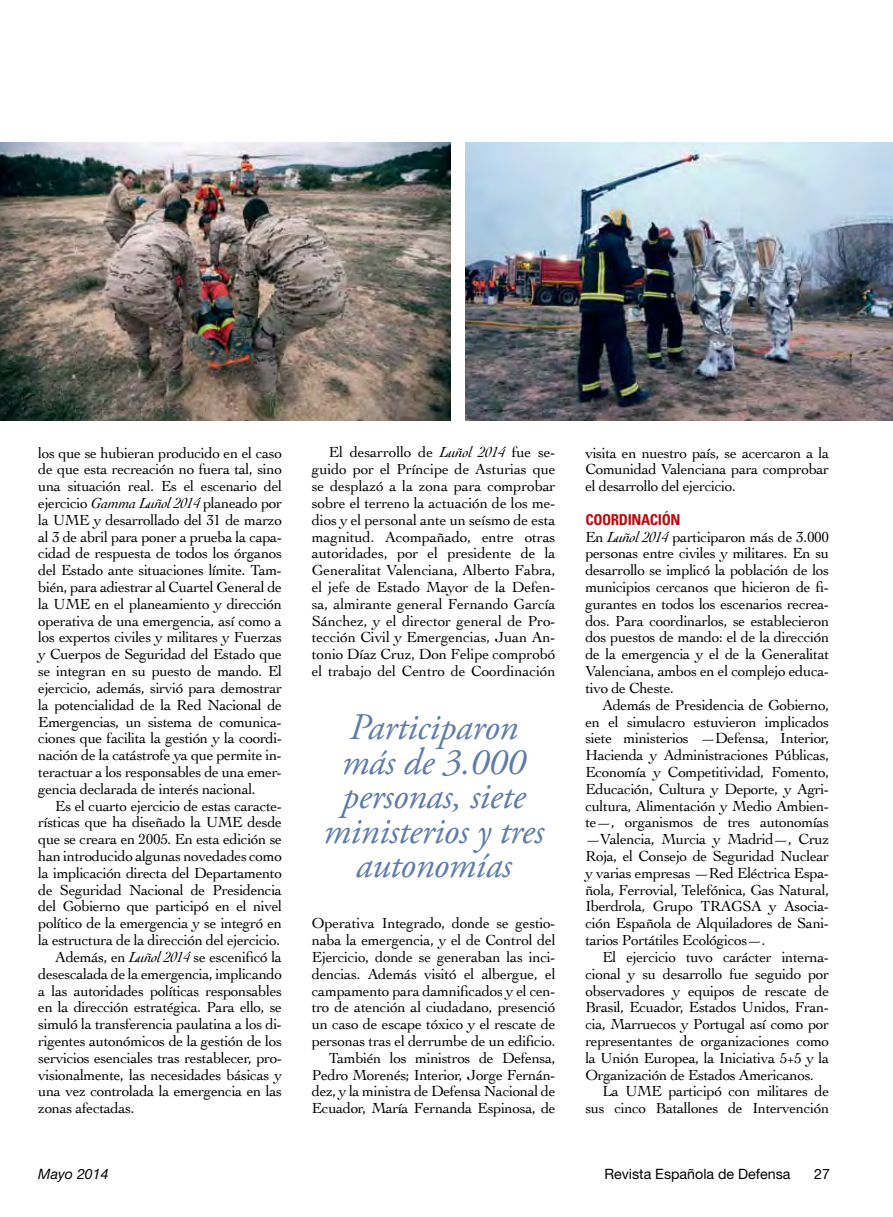
<style>
.page{position:relative;width:893px;height:1217px;background:#fff}
.page>*{position:absolute;margin:0;border:0;box-sizing:border-box;transform-origin:0 0}
.t1{font:italic 37.5px/34.5px "Adobe Garamond Pro";letter-spacing:-.01em;color:#5f7ca9;text-align:center}
.t2{font:15.3px/16.8px "Cochin";letter-spacing:-.025em;color:#000;text-align:justify}
.t3{font:700 condensed 15px "Univers";letter-spacing:-.025em;color:#bd0a10}
.t4{font:14.25px "Helvetica Neue";color:#000}
.t5{font:italic 14.25px "Helvetica Neue";color:#000}
.s1{font-style:italic}
</style>
<div class="page">
<img style="left:0;top:142px;width:450px;height:278px">
<img style="left:466px;top:142px;width:427px;height:278px">
<p class="t2" style="left:38px;top:443px;width:245px">los que se hubieran producido en el caso de que esta recreación no fuera tal, sino una situación real. Es el escenario del ejercicio <span class="s1">Gamma Luñol 2014</span> planeado por la UME y desarrollado del 31 de marzo al 3 de abril para poner a prueba la capa&shy;cidad de respuesta de todos los órganos del Estado ante situaciones límite. Tam&shy;bién, para adiestrar al Cuartel General de la UME en el planeamiento y dirección operativa de una emergencia, así como a los expertos civiles y militares y Fuerzas y Cuerpos de Seguridad del Estado que se integran en su puesto de mando. El ejercicio, además, sirvió para demostrar la potencialidad de la Red Nacional de Emergencias, un sistema de comunica&shy;ciones que facilita la gestión y la coordi&shy;nación de la catástrofe ya que permite in&shy;teractuar a los responsables de una emer&shy;gencia declarada de interés nacional.</p>
<p class="t2" style="left:55px;top:796px;width:228px">Es el cuarto ejercicio de estas caracte-</p>
<p class="t2" style="left:38px;top:813px;width:245px">rísticas que ha diseñado la UME desde</p>
<p class="t2" style="left:38px;top:830px;width:245px">que se creara en 2005. En esta edición se</p>
<p class="t2" style="left:38px;top:846px;width:245px">han introducido algunas novedades como</p>
<p class="t2" style="left:38px;top:863px;width:245px">la implicación directa del Departamento</p>
<p class="t2" style="left:38px;top:880px;width:245px">de Seguridad Nacional de Presidencia</p>
<p class="t2" style="left:38px;top:897px;width:245px">del Gobierno que participó en el nivel</p>
<p class="t2" style="left:38px;top:914px;width:245px">político de la emergencia y se integró en</p>
<p class="t2" style="left:38px;top:930px;width:244px">la estructura de la dirección del ejercicio.</p>
<p class="t2" style="left:55px;top:947px;width:228px">Además, en <span class="s1">Luñol 2014</span> se escenificó la</p>
<p class="t2" style="left:38px;top:964px;width:245px">desescalada de la emergencia, implicando</p>
<p class="t2" style="left:38px;top:981px;width:245px">a las autoridades políticas responsables</p>
<p class="t2" style="left:38px;top:998px;width:245px">en la dirección estratégica. Para ello, se</p>
<p class="t2" style="left:38px;top:1014px;width:245px">simuló la transferencia paulatina a los di-</p>
<p class="t2" style="left:38px;top:1031px;width:245px">rigentes autonómicos de la gestión de los</p>
<p class="t2" style="left:38px;top:1048px;width:245px">servicios esenciales tras restablecer, pro-</p>
<p class="t2" style="left:38px;top:1065px;width:245px">visionalmente, las necesidades básicas y</p>
<p class="t2" style="left:38px;top:1082px;width:245px">una vez controlada la emergencia en las</p>
<p class="t2" style="left:38px;top:1098px;width:98px">zonas afectadas.</p>
<p class="t2" style="left:312px;top:443px;width:245px;text-indent:17px">El desarrollo de <span class="s1">Luñol 2014</span> fue se&shy;guido por el Príncipe de Asturias que se desplazó a la zona para comprobar sobre el terreno la actuación de los me&shy;dios y el personal ante un seísmo de esta magnitud. Acompañado, entre otras autoridades, por el presidente de la Generalitat Valenciana, Alberto Fabra, el jefe de Estado Mayor de la Defen&shy;sa, almirante general Fernando García Sánchez, y el director general de Pro&shy;tección Civil y Emergencias, Juan An&shy;tonio Díaz Cruz, Don Felipe comprobó el trabajo del Centro de Coordinación</p>
<h1 class="t1" style="left:324px;top:710px;width:222px">Participaron más de 3.000 personas, siete ministerios y tres autonomías</h1>
<p class="t2" style="left:312px;top:913px;width:245px;text-align:right">Operativa Integrado, donde se gestio&shy;naba la emergencia, y el de Control del Ejercicio, donde se generaban las inci&shy;dencias. Además visitó el albergue, el campamento para damnificados y el cen&shy;tro de atención al ciudadano, presenció un caso de escape tóxico y el rescate de personas tras el derrumbe de un edificio.<br>También los ministros de Defensa, Pedro Morenés; Interior, Jorge Fernán&shy;dez, y la ministra de Defensa Nacional de Ecuador, María Fernanda Espinosa, de</p>
<p class="t2" style="left:585px;top:443px;width:245px">visita en nuestro país, se acercaron a la Comunidad Valenciana para comprobar el desarrollo del ejercicio.</p>
<p class="t3" style="left:585px;top:510px;width:97px">COORDINACIÓN</p>
<p class="t2" style="left:585px;top:527px;width:245px">En <span class="s1">Luñol 2014</span> participaron más de 3.000 personas entre civiles y militares. En su desarrollo se implicó la población de los municipios cercanos que hicieron de fi&shy;gurantes en todos los escenarios recrea&shy;dos. Para coordinarlos, se establecieron dos puestos de mando: el de la dirección de la emergencia y el de la Generalitat Valenciana, ambos en el complejo educa&shy;tivo de Cheste.</p>
<p class="t2" style="left:585px;top:695px;width:245px;text-indent:17px">Además de Presidencia de Gobierno, en el simulacro estuvieron implicados siete ministerios —Defensa, Interior, Hacienda y Administraciones Públicas, Economía y Competitividad, Fomento, Educación, Cultura y Deporte, y Agri&shy;cultura, Alimentación y Medio Ambien&shy;te—, organismos de tres autonomías —Valencia, Murcia y Madrid—, Cruz Roja, el Consejo de Seguridad Nuclear y varias empresas —Red Eléctrica Espa&shy;ñola, Ferrovial, Telefónica, Gas Natural, Iberdrola, Grupo TRAG</p>
<p class="t2" style="left:585px;top:897px;width:245px;text-indent:157px">SA y Asocia&shy;ción Española de Alquiladores de Sani&shy;tarios Portátiles Ecológicos—.</p>
<p class="t2" style="left:602px;top:947px;width:228px">El ejercicio tuvo carácter interna-</p>
<p class="t2" style="left:585px;top:964px;width:245px">cional y su desarrollo fue seguido por</p>
<p class="t2" style="left:585px;top:981px;width:245px">observadores y equipos de rescate de</p>
<p class="t2" style="left:585px;top:998px;width:245px">Brasil, Ecuador, Estados Unidos, Fran-</p>
<p class="t2" style="left:585px;top:1014px;width:245px">cia, Marruecos y Portugal así como por</p>
<p class="t2" style="left:585px;top:1031px;width:245px">representantes de organizaciones como</p>
<p class="t2" style="left:585px;top:1048px;width:245px">la Unión Europea, la Iniciativa 5+5 y la</p>
<p class="t2" style="left:585px;top:1065px;width:230px">Organización de Estados Americanos.</p>
<p class="t2" style="left:602px;top:1082px;width:228px">La UME participó con militares de</p>
<p class="t2" style="left:585px;top:1098px;width:245px">sus cinco Batallones de Intervención</p>
<p class="t5" style="left:38px;top:1164px;width:72px">Mayo 2014</p>
<p class="t4" style="left:604px;top:1164px;width:188px">Revista Española de Defensa</p>
<p class="t4" style="left:814px;top:1164px;width:17px">27</p>
</div>
